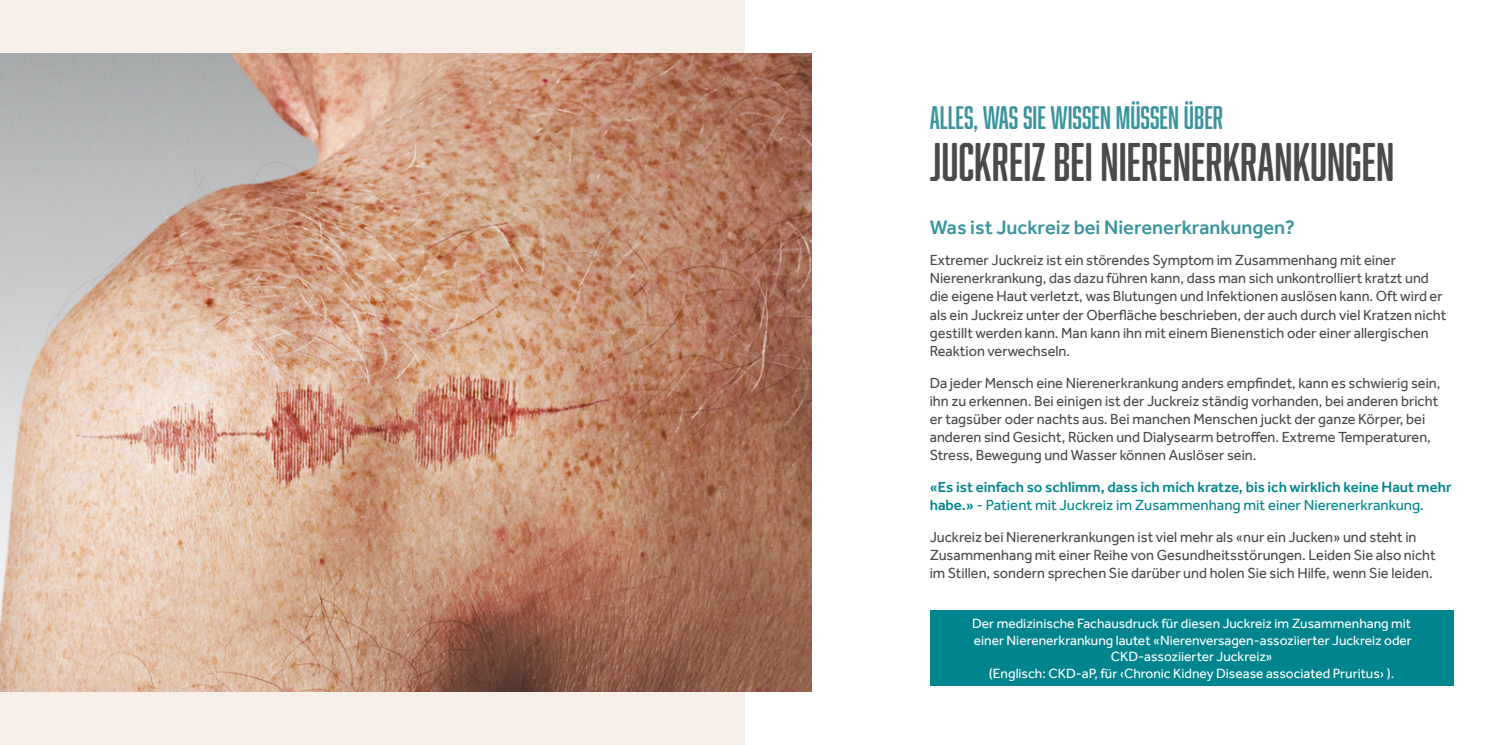
<style>
.page{position:relative;width:1489px;height:745px;background:#fff}
.page>*{position:absolute;margin:0;border:0;box-sizing:border-box;transform-origin:0 0}
.t1{font:50px "Abolition Soft";color:#4a4a49}
.t2{font:30px "Abolition Soft";color:#3a949e}
.t3{font:500 20px "Effra";color:#3a949e}
.t4{font:15px/18px "Effra";color:#4a4a49}
.t5{font:500 15px/18px "Effra";color:#00858e}
.t6{font:13.75px/16.5px "Effra";color:#fff;text-align:center}
.s1{font-weight:400}
</style>
<div class="page">
<div style="left:0;top:0;width:744px;height:744px;background:#f6efea"></div>
<div style="left:929px;top:609px;width:524px;height:76px;background:#00858e"></div>
<img style="left:0;top:53px;width:811px;height:638px">
<p class="t2" style="left:929px;top:100px;width:295px">ALLES, WAS SIE WISSEN MÜSSEN ÜBER</p>
<p class="t1" style="left:929px;top:133px;width:466px">JUCKREIZ BEI NIERENERKRANKUNGEN</p>
<p class="t3" style="left:929px;top:215px;width:366px">Was ist Juckreiz bei Nierenerkrankungen?</p>
<p class="t4" style="left:929px;top:251px;width:518px">Extremer Juckreiz ist ein störendes Symptom im Zusammenhang mit einer Nierenerkrankung, das dazu führen kann, dass man sich unkontrolliert kratzt und die eigene Haut verletzt, was Blutungen und Infektionen auslösen kann. Oft wird er als ein Juckreiz unter der Oberfläche beschrieben, der auch durch viel Kratzen nicht gestillt werden kann. Man kann ihn mit einem Bienenstich oder einer allergischen Reaktion verwechseln.</p>
<p class="t4" style="left:929px;top:373px;width:512px">Da jeder Mensch eine Nierenerkrankung anders empfindet, kann es schwierig sein, ihn zu erkennen. Bei einigen ist der Juckreiz ständig vorhanden, bei anderen bricht er tagsüber oder nachts aus. Bei manchen Menschen juckt der ganze Körper, bei anderen sind Gesicht, Rücken und Dialysearm betroffen. Extreme Temperaturen, Stress, Bewegung und Wasser können Auslöser sein.</p>
<p class="t5" style="left:929px;top:477px;width:523px">«Es ist einfach so schlimm, dass ich mich kratze, bis ich wirklich keine Haut mehr habe.» <span class="s1">- Patient mit Juckreiz im Zusammenhang mit einer Nierenerkrankung.</span></p>
<p class="t4" style="left:929px;top:527px;width:507px">Juckreiz bei Nierenerkrankungen ist viel mehr als «nur ein Jucken» und steht in<br>Zusammenhang mit einer Reihe von Gesundheitsstörungen. Leiden Sie also nicht im Stillen, sondern sprechen Sie darüber und holen Sie sich Hilfe, wenn Sie leiden.</p>
<p class="t6" style="left:972px;top:614px;width:441px">Der medizinische Fachausdruck für diesen Juckreiz im Zusammenhang mit einer Nierenerkrankung lautet «Nierenversagen-assoziierter Juckreiz oder CKD-assoziierter Juckreiz»<br>(Englisch: CKD-aP, für ‹Chronic Kidney Disease associated Pruritus› ).</p>
</div>
